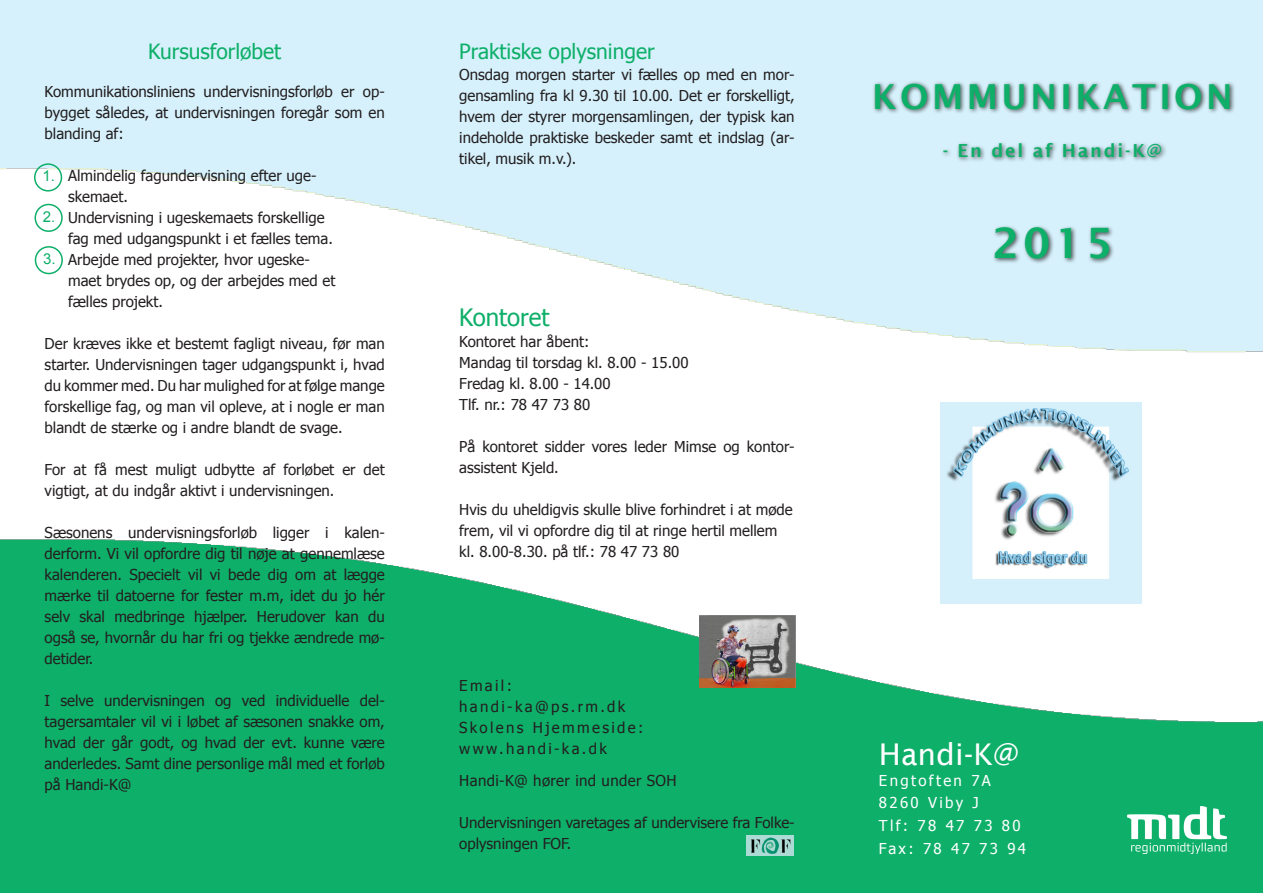
<style>
.page{position:relative;width:1263px;height:893px;background:#fff}
.page>*{position:absolute;margin:0;border:0;box-sizing:border-box;transform-origin:0 0}
.Photo_headline_sans{font:600 42px "Lucida Sans";color:#0eaf69}
.Photo_headline_sans-2{font:600 34.5px "Lucida Sans";letter-spacing:.1em;color:#0eaf69}
.t1{font:30px "Lucida Sans";color:#fff}
.t2{font:24px "Tahoma";color:#0eaf69}
.tekst{font:21px "Tahoma";color:#0eaf69}
.Photo_headline_serif{font:21px "Tahoma";color:#0eaf69}
.Photo_headline_sans-3{font:600 18px "Lucida Sans";letter-spacing:.1em;color:#0eaf69}
.tekst-2{font:15px/21px "Tahoma";color:#231f20;text-align:justify}
.Head_1{font:15px/21px "Tahoma";letter-spacing:.155em;color:#231f20}
.Head_1-2{font:15px "Tahoma";letter-spacing:.155em;color:#fff}
.Body{font:15px "Tahoma";letter-spacing:.025em;color:#231f20}
.t3{font:15px "Arial";color:#0eaf69}
</style>
<div class="page">
<img style="left:0;top:0;width:1263px;height:353px">
<img style="left:0;top:534px;width:1263px;height:359px">
<div style="left:872px;top:81px;width:364px;height:34px;background:#231f20;opacity:.75"></div>
<img style="left:1128px;top:807px;width:98px;height:47px">
<img style="left:700px;top:615px;width:95px;height:72px">
<img style="left:746px;top:836px;width:47px;height:19px">
<div style="left:940px;top:140px;width:227px;height:124px;background:#231f20;opacity:.75"></div>
<img style="left:941px;top:403px;width:201px;height:201px">
<div style="left:34px;top:163px;width:28px;height:29px;border:2px solid #0eaf69;border-radius:50%"></div>
<div style="left:35px;top:246px;width:28px;height:28px;border:2px solid #0eaf69;border-radius:50%"></div>
<div style="left:35px;top:204px;width:28px;height:28px;border:2px solid #0eaf69;border-radius:50%"></div>
<p class="Photo_headline_serif" style="left:148px;top:37px;width:134px">Kursusforløbet</p>
<p class="tekst-2" style="left:45px;top:80px;width:342px">Kommunikationsliniens undervisningsforløb er op&shy;bygget således, at undervisningen foregår som en blanding af:</p>
<p class="tekst-2" style="left:68px;top:164px;width:250px">Almindelig fagundervisning efter uge-</p>
<p class="tekst-2" style="left:68px;top:185px;width:61px">skemaet.</p>
<p class="tekst-2" style="left:68px;top:206px;width:258px">Undervisning i ugeskemaets forskellige</p>
<p class="tekst-2" style="left:68px;top:227px;width:266px">fag med udgangspunkt i et fælles tema.</p>
<p class="tekst-2" style="left:68px;top:248px;width:243px">Arbejde med projekter, hvor ugeske-</p>
<p class="tekst-2" style="left:68px;top:269px;width:269px">maet brydes op, og der arbejdes med et</p>
<p class="tekst-2" style="left:68px;top:290px;width:96px">fælles projekt.</p>
<p class="tekst-2" style="left:45px;top:332px;width:342px">Der kræves ikke et bestemt fagligt niveau, før man starter. Undervisningen tager udgangspunkt i, hvad du kommer med. Du har mulighed for at følge mange forskellige fag, og man vil opleve, at i nogle er man blandt de stærke og i andre blandt de svage.</p>
<p class="tekst-2" style="left:45px;top:458px;width:342px">For at få mest muligt udbytte af forløbet er det vigtigt, at du indgår aktivt i undervisningen.</p>
<p class="tekst-2" style="left:45px;top:521px;width:342px">Sæsonens undervisningsforløb ligger i kalen&shy;derform. Vi vil opfordre dig til nøje at gennemlæse kalenderen. Specielt vil vi bede dig om at lægge mærke til datoerne for fester m.m, idet du jo hér selv skal medbringe hjælper. Herudover kan du også se, hvornår du har fri og tjekke ændrede mø&shy;detider.</p>
<p class="tekst-2" style="left:45px;top:689px;width:342px">I selve undervisningen og ved individuelle del&shy;tagersamtaler vil vi i løbet af sæsonen snakke om, hvad der går godt, og hvad der evt. kunne være anderledes. Samt dine personlige mål med et forløb på Handi-K@</p>
<p class="t3" style="left:42px;top:166px;width:14px">1.</p>
<p class="t3" style="left:43px;top:207px;width:14px">2.</p>
<p class="t3" style="left:43px;top:249px;width:14px">3.</p>
<p class="tekst" style="left:459px;top:37px;width:197px">Praktiske oplysninger</p>
<p class="tekst-2" style="left:459px;top:63px;width:337px">Onsdag morgen starter vi fælles op med en mor&shy;gensamling fra kl 9.30 til 10.00. Det er forskelligt, hvem der styrer morgensamlingen, der typisk kan indeholde praktiske beskeder samt et indslag (ar&shy;tikel, musik m.v.).</p>
<p class="t2" style="left:459px;top:301px;width:92px">Kontoret</p>
<p class="tekst-2" style="left:459px;top:330px;width:132px">Kontoret har åbent:</p>
<p class="tekst-2" style="left:459px;top:351px;width:231px">Mandag til torsdag kl. 8.00 - 15.00</p>
<p class="tekst-2" style="left:459px;top:372px;width:153px">Fredag kl. 8.00 - 14.00</p>
<p class="tekst-2" style="left:459px;top:393px;width:132px">Tlf. nr.: 78 47 73 80</p>
<p class="tekst-2" style="left:459px;top:435px;width:337px">På kontoret sidder vores leder Mimse og kontor&shy;assistent Kjeld.</p>
<p class="tekst-2" style="left:459px;top:498px;width:335px;text-align:left">Hvis du uheldigvis skulle blive forhindret i at møde frem, vil vi opfordre dig til at ringe hertil mellem kl. 8.00-8.30. på tlf.: 78 47 73 80</p>
<p class="Head_1" style="left:459px;top:674px;width:186px">Email: handi-ka@ps.rm.dk<br>Skolens Hjemmeside: www.handi-ka.dk</p>
<p class="Body" style="left:459px;top:770px;width:219px">Handi-K@ hører ind under SOH</p>
<p class="tekst-2" style="left:459px;top:811px;width:337px">Undervisningen varetages af undervisere fra Folke&shy;oplysningen FOF.</p>
<p class="Photo_headline_sans-2" style="left:872px;top:77px;width:362px">KOMMUNIKATION</p>
<p class="Photo_headline_sans-3" style="left:943px;top:140px;width:221px">- En del af Handi-K@</p>
<p class="Photo_headline_sans" style="left:992px;top:219px;width:121px">2015</p>
<p class="t1" style="left:879px;top:737px;width:141px">Handi-K@</p>
<p class="Head_1-2" style="left:879px;top:770px;width:113px">Engtoften 7A</p>
<p class="Head_1-2" style="left:879px;top:793px;width:101px">8260 Viby J</p>
<p class="Head_1-2" style="left:879px;top:816px;width:143px">Tlf: 78 47 73 80</p>
<p class="Head_1-2" style="left:879px;top:838px;width:149px">Fax: 78 47 73 94</p>
</div>
